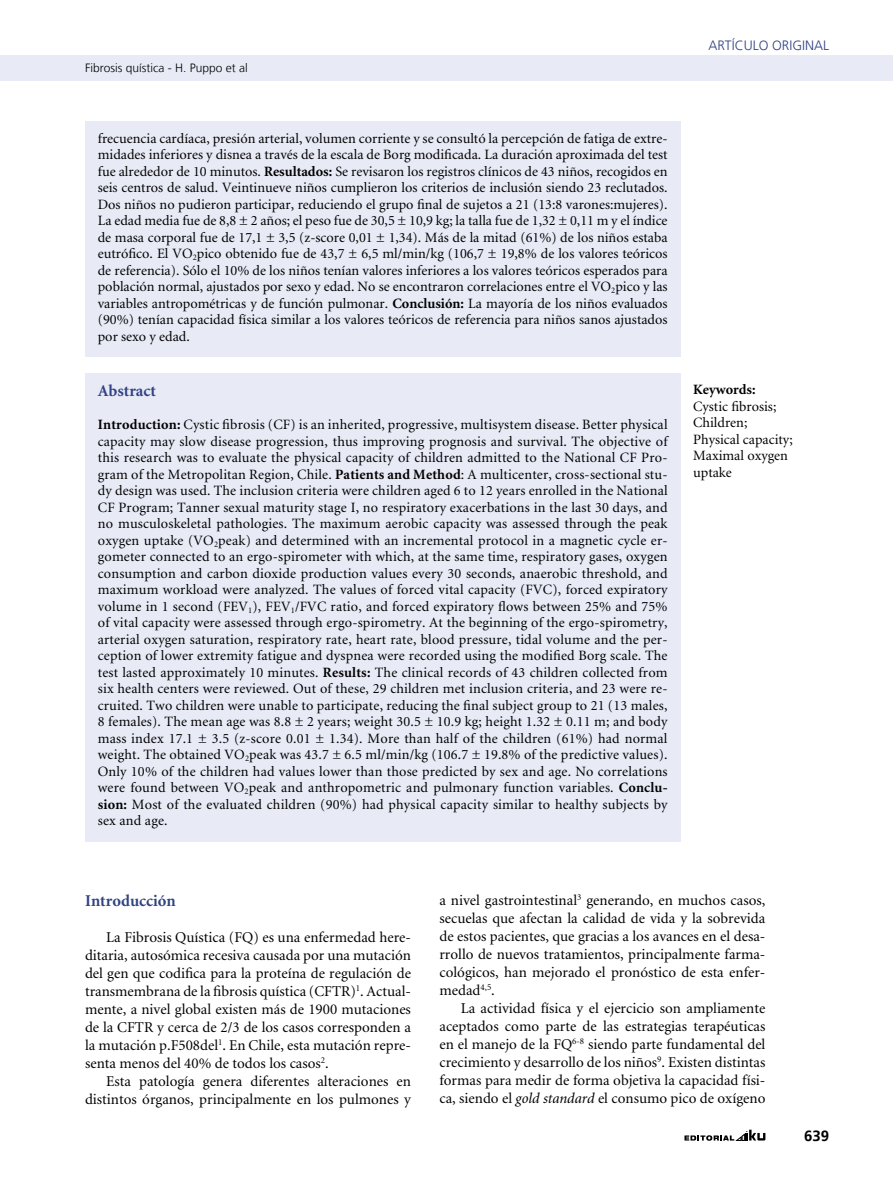
<style>
.page{position:relative;width:893px;height:1191px;background:#fff}
.page>*{position:absolute;margin:0;border:0;box-sizing:border-box;transform-origin:0 0}
.t1{font:700 16.5px "Minion";color:#314282}
.t2{font:15px/18px "Minion";color:#000;text-align:justify}
.t3{font:700 15px "Frutiger LT";color:#000}
.t4{font:14.25px/16.5px "Minion";color:#000;text-align:justify}
.t5{font:700 14.25px "Minion";color:#000}
.t6{font:300 13.5px "Frutiger LT";color:#314282}
.t7{font:300 12px "Frutiger LT";color:#000}
.s1{font-weight:700}
.s2{font-style:italic}
</style>
<div class="page">
<svg style="left:684px;top:1129px;width:81px;height:11px"></svg>
<div style="left:0;top:55px;width:893px;height:26px;background:#e8eaf6"></div>
<div style="left:85px;top:121px;width:595px;height:236px;background:#e8eaf6"></div>
<div style="left:85px;top:373px;width:595px;height:468px;background:#e8eaf6"></div>
<p class="t7" style="left:85px;top:61px;width:164px">Fibrosis quística - H. Puppo et al</p>
<p class="t4" style="left:98px;top:130px;width:571px">frecuencia cardíaca, presión arterial, volumen corriente y se consultó la percepción de fatiga de extre&shy;midades inferiores y disnea a través de la escala de Borg modificada. La duración aproximada del test fue alrededor de 10 minutos. <span class="s1">Resultados:</span> Se revisaron los registros clínicos de 43 niños, recogidos en seis centros de salud. Veintinueve niños cumplieron los criterios de inclusión siendo 23 reclutados.<br>Dos niños no pudieron participar, reduciendo el grupo final de sujetos a 21 (13:8 varones:mujeres).<br>La edad media fue de 8,8 ± 2 años; el peso fue de 30,5 ± 10,9 kg; la talla fue de 1,32 ± 0,11 m y el índice de masa corporal fue de 17,1 ± 3,5 (z-score 0,01 ± 1,34). Más de la mitad (61%) de los niños estaba eutrófico. El VO<sub>2</sub>pico obtenido fue de 43,7 ± 6,5 ml/min/kg (106,7 ± 19,8% de los valores teóricos de referencia). Sólo el 10% de los niños tenían valores inferiores a los valores teóricos esperados para población normal, ajustados por sexo y edad. No se encontraron correlaciones entre el VO<sub>2</sub>pico y las variables antropométricas y de función pulmonar. <span class="s1">Conclusión:</span> La mayoría de los niños evaluados (90%) tenían capacidad física similar a los valores teóricos de referencia para niños sanos ajustados por sexo y edad.</p>
<p class="t1" style="left:98px;top:382px;width:60px">Abstract</p>
<p class="t4" style="left:98px;top:417px;width:571px"><span class="s1">Introduction:</span> Cystic fibrosis (CF) is an inherited, progressive, multisystem disease. Better physical capacity may slow disease progression, thus improving prognosis and survival. The objective of this research was to evaluate the physical capacity of children admitted to the National CF Pro&shy;gram of the Metropolitan Region, Chile. <span class="s1">Patients and Method</span>: A multicenter, cross-sectional stu&shy;dy design was used. The inclusion criteria were children aged 6 to 12 years enrolled in the National CF Program; Tanner sexual maturity stage I, no respiratory exacerbations in the last 30 days, and no musculoskeletal pathologies. The maximum aerobic capacity was assessed through the peak oxygen uptake (VO<sub>2</sub>peak) and determined with an incremental protocol in a magnetic cycle er&shy;gometer connected to an ergo-spirometer with which, at the same time, respiratory gases, oxygen consumption and carbon dioxide production values every 30 seconds, anaerobic threshold, and maximum workload were analyzed. The values of forced vital capacity (FVC), forced expiratory volume in 1 second (FEV<sub>1</sub>), FEV<sub>1</sub>/FVC ratio, and forced expiratory flows between 25% and 75% of vital capacity were assessed through ergo-spirometry. At the beginning of the ergo-spirometry, arterial oxygen saturation, respiratory rate, heart rate, blood pressure, tidal volume and the per&shy;ception of lower extremity fatigue and dyspnea were recorded using the modified Borg scale. The test lasted approximately 10 minutes. <span class="s1">Results:</span> The clinical records of 43 children collected from six health centers were reviewed. Out of these, 29 children met inclusion criteria, and 23 were re&shy;cruited. Two children were unable to participate, reducing the final subject group to 21 (13 males, 8 females). The mean age was 8.8 ± 2 years; weight 30.5 ± 10.9 kg; height 1.32 ± 0.11 m; and body mass index 17.1 ± 3.5 (z-score 0.01 ± 1.34). More than half of the children (61%) had normal weight. The obtained VO<sub>2</sub>peak was 43.7 ± 6.5 ml/min/kg (106.7 ± 19.8% of the predictive values).<br>Only 10% of the children had values lower than those predicted by sex and age. No correlations were found between VO<sub>2</sub>peak and anthropometric and pulmonary function variables. <span class="s1">Conclu&shy;sion:</span> Most of the evaluated children (90%) had physical capacity similar to healthy subjects by sex and age.</p>
<p class="t6" style="left:708px;top:38px;width:36px">Artículo</p>
<p class="t6" style="left:772px;top:38px;width:17px">Origi</p>
<p class="t6" style="left:805px;top:38px;width:23px">nal</p>
<p class="t5" style="left:693px;top:382px;width:64px">Keywords:</p>
<p class="t4" style="left:693px;top:399px;width:101px;text-align:left">Cystic fibrosis;<br>Children;<br>Physical capacity;<br>Maximal oxygen uptake</p>
<p class="t1" style="left:85px;top:892px;width:92px">Introducción</p>
<p class="t2" style="left:85px;top:929px;width:327px;text-indent:21px">La Fibrosis Quística (FQ) es una enfermedad here&shy;ditaria, autosómica recesiva causada por una mutación del gen que codifica para la proteína de regulación de transmembrana de la fibrosis quística (CFTR)<sup>1</sup>. Actual&shy;mente, a nivel global existen más de 1900 mutaciones de la CFTR y cerca de 2/3 de los casos corresponden a la mutación p.F508del<sup>1</sup>. En Chile, esta mutación repre&shy;senta menos del 40% de todos los casos<sup>2</sup>.</p>
<p class="t2" style="left:85px;top:1073px;width:327px;text-align:right">Esta patología genera diferentes alteraciones en distintos órganos, principalmente en los pulmones y</p>
<p class="t2" style="left:439px;top:892px;width:327px">a nivel gastrointestinal<sup>3</sup> generando, en muchos casos, secuelas que afectan la calidad de vida y la sobrevida de estos pacientes, que gracias a los avances en el desa&shy;rrollo de nuevos tratamientos, principalmente farma&shy;cológicos, han mejorado el pronóstico de esta enfer&shy;medad<sup>4,5</sup>.</p>
<p class="t2" style="left:439px;top:1000px;width:327px;text-indent:21px">La actividad física y el ejercicio son ampliamente aceptados como parte de las estrategias terapéuticas en el manejo de la FQ<sup>6-8</sup> siendo parte fundamental del crecimiento y desarrollo de los niños<sup>9</sup>. Existen distintas formas para medir de forma objetiva la capacidad físi&shy;ca, siendo el <span class="s2">gold standard</span> el consumo pico de oxígeno</p>
<p class="t3" style="left:804px;top:1127px;width:27px">639</p>
</div>
